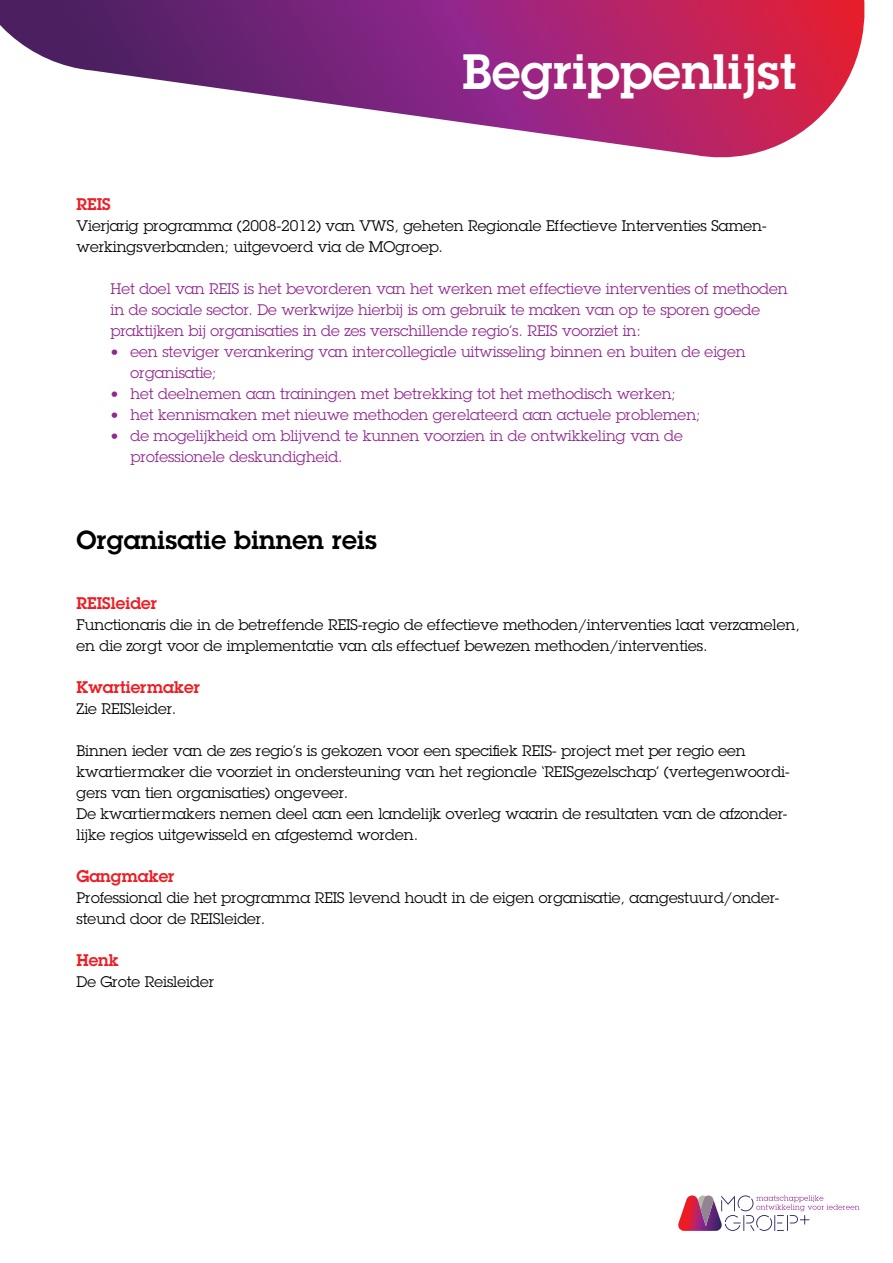
<style>
.page{position:relative;width:893px;height:1263px;background:#fff}
.page>*{position:absolute;margin:0;border:0;box-sizing:border-box;transform-origin:0 0}
.t1{font:600 48.6px "Lubalin Graph";letter-spacing:.01em;color:#fff}
.t2{font:600 25.5px "Lubalin Graph";letter-spacing:.01em;color:#000}
.t3{font:600 16.5px "Lubalin Graph";color:#ed1d24}
.t4{font:15px/21px "Lubalin Graph";color:#000}
.t5{font:15px/21px "Lubalin Graph";color:#92278f}
.s1{font-family:"MS Reference Sans Serif"}
</style>
<div class="page">
<svg style="left:0;top:0;width:865px;height:158px"></svg>
<svg style="left:678px;top:1195px;width:181px;height:36px"></svg>
<h1 class="t1" style="left:463px;top:39px;width:335px">Begrippenlijst</h1>
<p class="t3" style="left:77px;top:193px;width:36px">REIS</p>
<p class="t4" style="left:77px;top:215px;width:691px">Vierjarig programma (2008-2012) van VWS, geheten Regionale Effectieve Interventies Samen&shy;werkingsverbanden; uitgevoerd via de MOgroep.</p>
<p class="t5" style="left:111px;top:278px;width:679px">Het doel van REIS is het bevorderen van het werken met effectieve interventies of methoden in de sociale sector. De werkwijze hierbij is om gebruik te maken van op te sporen goede praktijken bij organisaties in de zes verschillende regio’s. REIS voorziet in:</p>
<p class="t5" style="left:131px;top:341px;width:617px;text-indent:-20px"><span class="s1">•</span> een steviger verankering van intercollegiale uitwisseling binnen en buiten de eigen organisatie;</p>
<p class="t5" style="left:111px;top:383px;width:567px"><span class="s1">•</span> het deelnemen aan trainingen met betrekking tot het methodisch werken;</p>
<p class="t5" style="left:111px;top:404px;width:592px"><span class="s1">•</span> het kennismaken met nieuwe methoden gerelateerd aan actuele problemen;</p>
<p class="t5" style="left:131px;top:425px;width:554px;text-indent:-20px"><span class="s1">•</span> de mogelijkheid om blijvend te kunnen voorzien in de ontwikkeling van de professionele deskundigheid.</p>
<h2 class="t2" style="left:77px;top:523px;width:302px">Organisatie binnen reis</h2>
<p class="t3" style="left:77px;top:592px;width:82px">REISleider</p>
<p class="t4" style="left:77px;top:614px;width:725px">Functionaris die in de betreffende REIS-regio de effectieve methoden/interventies laat verzamelen, en die zorgt voor de implementatie van als effectuef bewezen methoden/interventies.</p>
<p class="t3" style="left:77px;top:676px;width:125px">Kwartiermaker</p>
<p class="t4" style="left:77px;top:698px;width:101px">Zie REISleider.</p>
<p class="t4" style="left:77px;top:740px;width:715px">Binnen ieder van de zes regio’s is gekozen voor een specifiek REIS- project met per regio een kwartiermaker die voorziet in ondersteuning van het regionale ‘REISgezelschap’ (vertegenwoordi&shy;gers van tien organisaties) ongeveer.<br>De kwartiermakers nemen deel aan een landelijk overleg waarin de resultaten van de afzonder&shy;lijke regios uitgewisseld en afgestemd worden.</p>
<p class="t3" style="left:77px;top:865px;width:100px">Gangmaker</p>
<p class="t4" style="left:77px;top:887px;width:704px">Professional die het programma REIS levend houdt in de eigen organisatie, aangestuurd/onder&shy;steund door de REISleider.</p>
<p class="t3" style="left:77px;top:949px;width:44px">Henk</p>
<p class="t4" style="left:77px;top:971px;width:139px">De Grote Reisleider</p>
</div>
